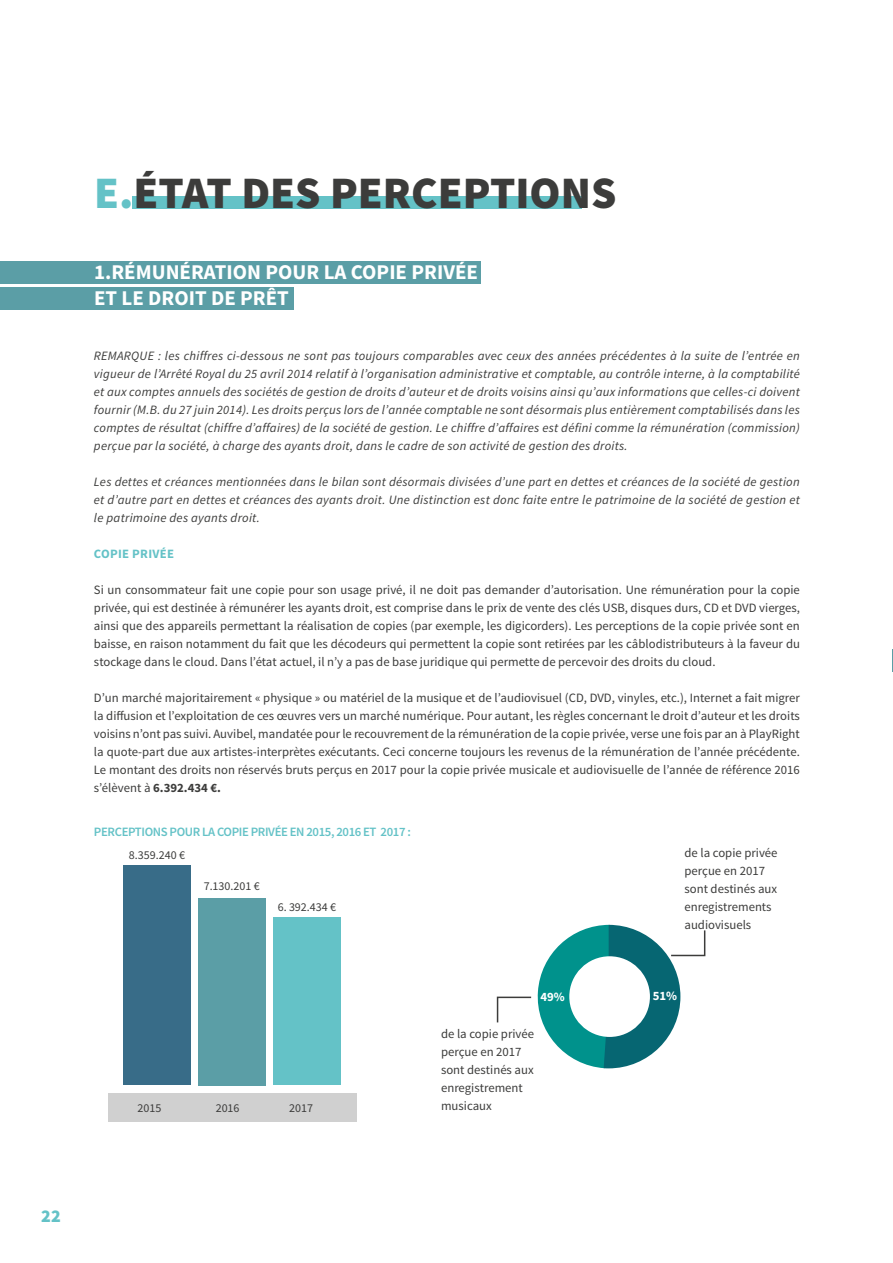
<style>
.page{position:relative;width:893px;height:1263px;background:#fff}
.page>*{position:absolute;margin:0;border:0;box-sizing:border-box;transform-origin:0 0}
.t1{font:900 45px "Source Sans Pro";color:#3c3c3b}
.t2{font:700 21px/25.2px "Source Sans Pro";color:#fff}
.t3{font:900 18px "Source Sans Pro";color:#64c2c7}
.t4{font:12.75px/18px "Source Sans Pro";color:#3c3c3b;text-align:justify}
.t5{font:italic 12.75px/18px "Source Sans Pro";letter-spacing:.02em;color:#3c3c3b;text-align:justify}
.t6{font:600 12.75px "Source Sans Pro";letter-spacing:-.03em;color:#64c2c7}
.t7{font:700 12.75px "Source Sans Pro";letter-spacing:.02em;color:#64c2c7}
.t8{font:700 12.75px "Source Sans Pro";color:#fff}
.t9{font:12px "Source Sans Pro";color:#3c3c3b}
.s1{color:#64c2c7}
.s2{font-weight:700}
</style>
<div class="page">
<div style="left:132px;top:196px;width:449px;height:13px;background:#64c2c7"></div>
<div style="left:273px;top:917px;width:68px;height:168px;background:#64c2c7"></div>
<div style="left:198px;top:898px;width:68px;height:187px;background:#5b9ea6"></div>
<div style="left:123px;top:866px;width:68px;height:219px;background:#386c88"></div>
<div style="left:108px;top:1093px;width:249px;height:29px;background:#d0d0d0"></div>
<svg style="left:496px;top:925px;width:210px;height:143px"></svg>
<div style="left:0;top:261px;width:480px;height:23px;background:#5b9ea6"></div>
<div style="left:0;top:287px;width:294px;height:22px;background:#5b9ea6"></div>
<svg style="left:892px;top:649px;width:1px;height:22px"></svg>
<h1 class="t1" style="left:94px;top:164px;width:524px"><span class="s1">E.</span>ÉTAT DES PERCEPTIONS</h1>
<h2 class="t2" style="left:94px;top:261px;width:385px">1.RÉMUNÉRATION POUR LA COPIE PRIVÉE<br>ET LE DROIT DE PRÊT</h2>
<p class="t5" style="left:94px;top:347px;width:707px">REMARQUE : les chiffres ci-dessous ne sont pas toujours comparables avec ceux des années précédentes à la suite de l’entrée en vigueur de l’Arrêté Royal du 25 avril 2014 relatif à l’organisation administrative et comptable, au contrôle interne, à la comptabilité et aux comptes annuels des sociétés de gestion de droits d’auteur et de droits voisins ainsi qu’aux informations que celles-ci doivent fournir (M.B. du 27 juin 2014). Les droits perçus lors de l’année comptable ne sont désormais plus entièrement comptabilisés dans les comptes de résultat (chiffre d’affaires) de la société de gestion. Le chiffre d’affaires est défini comme la rémunération (commission) perçue par la société, à charge des ayants droit, dans le cadre de son activité de gestion des droits.</p>
<p class="t5" style="left:94px;top:473px;width:707px">Les dettes et créances mentionnées dans le bilan sont désormais divisées d’une part en dettes et créances de la société de gestion et d’autre part en dettes et créances des ayants droit. Une distinction est donc faite entre le patrimoine de la société de gestion et le patrimoine des ayants droit.</p>
<p class="t7" style="left:94px;top:546px;width:81px">COPIE PRIVÉE</p>
<p class="t4" style="left:94px;top:581px;width:707px">Si un consommateur fait une copie pour son usage privé, il ne doit pas demander d’autorisation. Une rémunération pour la copie privée, qui est destinée à rémunérer les ayants droit, est comprise dans le prix de vente des clés USB, disques durs, CD et DVD vierges, ainsi que des appareils permettant la réalisation de copies (par exemple, les digicorders). Les perceptions de la copie privée sont en baisse, en raison notamment du fait que les décodeurs qui permettent la copie sont retirées par les câblodistributeurs à la faveur du stockage dans le cloud. Dans l’état actuel, il n’y a pas de base juridique qui permette de percevoir des droits du cloud.</p>
<p class="t4" style="left:94px;top:689px;width:707px">D’un marché majoritairement « physique » ou matériel de la musique et de l’audiovisuel (CD, DVD, vinyles, etc.), Internet a fait migrer la diffusion et l’exploitation de ces œuvres vers un marché numérique. Pour autant, les règles concernant le droit d’auteur et les droits voisins n’ont pas suivi. Auvibel, mandatée pour le recouvrement de la rémunération de la copie privée, verse une fois par an à PlayRight la quote-part due aux artistes-interprètes exécutants. Ceci concerne toujours les revenus de la rémunération de l’année précédente.<br>Le montant des droits non réservés bruts perçus en 2017 pour la copie privée musicale et audiovisuelle de l’année de référence 2016 s’élèvent à <span class="s2">6.392.434 €.</span></p>
<p class="t6" style="left:94px;top:824px;width:319px">PERCEPTIONS POUR LA COPIE PRIVÉE EN 2015, 2016 ET 2017 :</p>
<p class="t9" style="left:129px;top:848px;width:58px">8.359.240 €</p>
<p class="t9" style="left:204px;top:878px;width:58px">7.130.201 €</p>
<p class="t9" style="left:278px;top:900px;width:60px">6. 392.434 €</p>
<p class="t9" style="left:137px;top:1101px;width:25px">2015</p>
<p class="t9" style="left:216px;top:1101px;width:25px">2016</p>
<p class="t9" style="left:289px;top:1101px;width:25px">2017</p>
<p class="t4" style="left:684px;top:844px;width:95px;text-align:left">de la copie privée perçue en 2017 sont destinés aux enregistrements audiovisuels</p>
<p class="t8" style="left:540px;top:989px;width:26px">49%</p>
<p class="t8" style="left:653px;top:988px;width:26px">51%</p>
<p class="t4" style="left:441px;top:1025px;width:95px;text-align:left">de la copie privée perçue en 2017 sont destinés aux enregistrement musicaux</p>
<h3 class="t3" style="left:41px;top:1205px;width:21px">22</h3>
</div>
